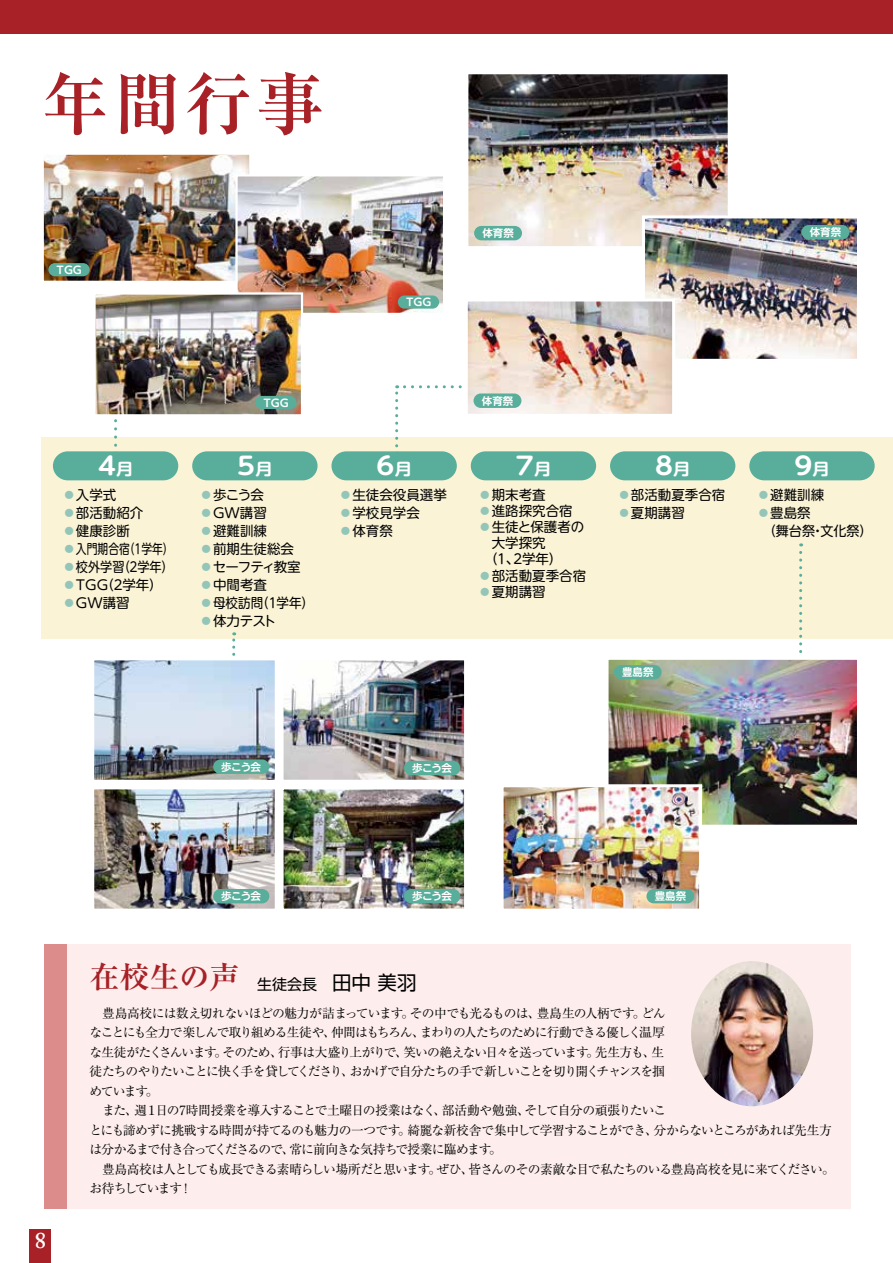
<style>
.page{position:relative;width:893px;height:1263px;background:#fff}
.page>*{position:absolute;margin:0;border:0;box-sizing:border-box;transform-origin:0 0}
.t1{font:700 67.5px "Ryumin Pr 6";color:#a72126}
.t2{font:700 30px "Ryumin Pr 5";color:#a72126}
.t3{font:700 24.3px "UD Shin M Go Pr 6 De";color:#fff;scale:1.11 1}
.t4{font:600 22.5px "Adobe Caslon Pro";color:#fff}
.t5{font:13.5px/18px "UD Shin M Go Pr 6";color:#000}
.t6{font:13.5px "UD Shin M Go Pr 6";color:#000;scale:.8 1}
.t7{font:13.5px "UD Shin M Go Pr 6";color:#000;scale:.9 1}
.t8{font:13.5px "UD Shin M Go Pr 6";color:#000;scale:.93 1}
.t9{font:13.5px "UD Shin M Go Pr 6";letter-spacing:-.075em;color:#000}
.t10{font:12.75px/19.5px "Ryumin Pr 5";letter-spacing:-.075em;color:#000}
.t11{font:700 10.5px "UD Shin M Go Pr 6 De";color:#fff}
.s1{font-size:16.2px}
.s2{color:#93c6b8}
</style>
<div class="page">
<img style="left:45px;top:211px;width:190px;height:69px">
<div style="left:42px;top:153px;width:209px;height:130px;border:2px solid #fff"></div>
<svg style="left:48px;top:263px;width:42px;height:13px"></svg>
<img style="left:42px;top:153px;width:209px;height:58px">
<div style="left:42px;top:437px;width:851px;height:202px;background:#faf3d6"></div>
<div style="left:53px;top:451px;width:125px;height:29px;background:#59ae9b;border-radius:15px"></div>
<svg style="left:114px;top:419px;width:3px;height:26px"></svg>
<svg style="left:232px;top:632px;width:3px;height:24px"></svg>
<div style="left:192px;top:451px;width:126px;height:29px;background:#59ae9b;border-radius:15px"></div>
<div style="left:331px;top:451px;width:126px;height:29px;background:#59ae9b;border-radius:15px"></div>
<div style="left:471px;top:451px;width:125px;height:29px;background:#59ae9b;border-radius:15px"></div>
<div style="left:749px;top:451px;width:126px;height:29px;background:#59ae9b;border-radius:15px"></div>
<div style="left:610px;top:451px;width:125px;height:29px;background:#59ae9b;border-radius:15px"></div>
<svg style="left:395px;top:385px;width:3px;height:61px"></svg>
<svg style="left:799px;top:552px;width:3px;height:101px"></svg>
<div style="left:44px;top:944px;width:806px;height:264px;background:#fdeeed"></div>
<div style="left:44px;top:944px;width:23px;height:264px;background:#dc8c8a"></div>
<img style="left:691px;top:961px;width:122px;height:145px">
<img style="left:238px;top:177px;width:204px;height:135px">
<div style="left:235px;top:174px;width:210px;height:141px;border:2px solid #fff"></div>
<svg style="left:398px;top:295px;width:41px;height:14px"></svg>
<img style="left:469px;top:75px;width:258px;height:170px">
<div style="left:465px;top:71px;width:266px;height:178px;border:3px solid #fff"></div>
<svg style="left:474px;top:226px;width:48px;height:14px"></svg>
<img style="left:646px;top:219px;width:210px;height:139px">
<div style="left:642px;top:215px;width:218px;height:147px;border:3px solid #fff"></div>
<svg style="left:801px;top:225px;width:48px;height:14px"></svg>
<img style="left:96px;top:295px;width:204px;height:118px">
<div style="left:93px;top:292px;width:210px;height:124px;border:2px solid #fff"></div>
<svg style="left:255px;top:396px;width:41px;height:13px"></svg>
<img style="left:95px;top:661px;width:179px;height:118px">
<div style="left:91px;top:657px;width:187px;height:126px;border:3px solid #fff"></div>
<img style="left:285px;top:661px;width:178px;height:118px">
<div style="left:281px;top:657px;width:186px;height:126px;border:3px solid #fff"></div>
<img style="left:95px;top:790px;width:179px;height:118px">
<div style="left:91px;top:786px;width:187px;height:126px;border:3px solid #fff"></div>
<img style="left:285px;top:790px;width:178px;height:117px">
<div style="left:281px;top:786px;width:186px;height:125px;border:3px solid #fff"></div>
<svg style="left:213px;top:759px;width:56px;height:15px"></svg>
<svg style="left:213px;top:889px;width:56px;height:14px"></svg>
<svg style="left:404px;top:889px;width:56px;height:14px"></svg>
<svg style="left:404px;top:761px;width:56px;height:14px"></svg>
<img style="left:469px;top:302px;width:202px;height:111px">
<div style="left:465px;top:298px;width:210px;height:119px;border:3px solid #fff"></div>
<svg style="left:404px;top:385px;width:117px;height:23px"></svg>
<img style="left:610px;top:661px;width:246px;height:163px">
<div style="left:606px;top:657px;width:254px;height:171px;border:3px solid #fff"></div>
<svg style="left:614px;top:665px;width:48px;height:14px"></svg>
<img style="left:505px;top:788px;width:193px;height:120px">
<div style="left:501px;top:784px;width:201px;height:128px;border:3px solid #fff"></div>
<svg style="left:646px;top:889px;width:48px;height:14px"></svg>
<div style="left:0;top:0;width:893px;height:34px;background:#a72126"></div>
<div style="left:30px;top:1229px;width:21px;height:34px;background:#a72126"></div>
<h1 class="t1" style="left:42px;top:50px;width:284px">年間行事</h1>
<p class="t11" style="left:57px;top:261px;width:27px">TGG</p>
<h3 class="t3" style="left:98px;top:445px;width:34px">4<span class="s1">月</span></h3>
<p class="t5" style="left:62px;top:485px;width:56px"><span class="s2">●</span>入学式</p>
<p class="t5" style="left:62px;top:503px;width:83px"><span class="s2">●</span>部活動紹介</p>
<p class="t5" style="left:62px;top:521px;width:69px"><span class="s2">●</span>健康診断</p>
<p class="t6" style="left:62px;top:538px;width:140px"><span class="s2">●</span>入門期合宿（１学年）</p>
<p class="t7" style="left:62px;top:556px;width:125px"><span class="s2">●</span>校外学習（２学年）</p>
<p class="t5" style="left:62px;top:575px;width:101px"><span class="s2">●</span>TGG（２学年）</p>
<p class="t5" style="left:62px;top:593px;width:69px"><span class="s2">●</span>GW講習</p>
<p class="t11" style="left:263px;top:394px;width:27px">TGG</p>
<h3 class="t3" style="left:237px;top:445px;width:34px">5<span class="s1">月</span></h3>
<p class="t5" style="left:200px;top:485px;width:66px"><span class="s2">●</span>歩こう会</p>
<p class="t5" style="left:200px;top:503px;width:69px"><span class="s2">●</span>GW講習</p>
<p class="t5" style="left:200px;top:521px;width:69px"><span class="s2">●</span>避難訓練</p>
<p class="t5" style="left:200px;top:539px;width:96px"><span class="s2">●</span>前期生徒総会</p>
<p class="t9" style="left:200px;top:556px;width:103px"><span class="s2">●</span>セーフティ教室</p>
<p class="t5" style="left:200px;top:575px;width:69px"><span class="s2">●</span>中間考査</p>
<p class="t8" style="left:200px;top:592px;width:124px"><span class="s2">●</span>母校訪問（１学年）</p>
<p class="t5" style="left:200px;top:611px;width:78px"><span class="s2">●</span>体力テスト</p>
<p class="t11" style="left:221px;top:758px;width:41px">歩こう会</p>
<p class="t11" style="left:406px;top:293px;width:27px">TGG</p>
<p class="t11" style="left:482px;top:224px;width:33px">体育祭</p>
<p class="t11" style="left:810px;top:223px;width:33px">体育祭</p>
<h3 class="t3" style="left:377px;top:445px;width:34px">6<span class="s1">月</span></h3>
<p class="t5" style="left:339px;top:485px;width:109px"><span class="s2">●</span>生徒会役員選挙</p>
<p class="t5" style="left:339px;top:503px;width:82px"><span class="s2">●</span>学校見学会</p>
<p class="t5" style="left:339px;top:521px;width:55px"><span class="s2">●</span>体育祭</p>
<p class="t11" style="left:482px;top:392px;width:33px">体育祭</p>
<h3 class="t3" style="left:516px;top:445px;width:34px">7<span class="s1">月</span></h3>
<p class="t5" style="left:478px;top:485px;width:69px"><span class="s2">●</span>期末考査</p>
<p class="t5" style="left:478px;top:501px;width:96px"><span class="s2">●</span>進路探究合宿</p>
<p class="t5" style="left:478px;top:517px;width:108px"><span class="s2">●</span>生徒と保護者の</p>
<p class="t5" style="left:478px;top:533px;width:69px">　大学探究</p>
<p class="t5" style="left:484px;top:549px;width:79px">（１、２学年）</p>
<p class="t5" style="left:478px;top:566px;width:109px"><span class="s2">●</span>部活動夏季合宿</p>
<p class="t5" style="left:478px;top:582px;width:69px"><span class="s2">●</span>夏期講習</p>
<p class="t11" style="left:412px;top:759px;width:41px">歩こう会</p>
<h3 class="t3" style="left:655px;top:445px;width:34px">8<span class="s1">月</span></h3>
<p class="t5" style="left:617px;top:485px;width:109px"><span class="s2">●</span>部活動夏季合宿</p>
<p class="t5" style="left:617px;top:503px;width:69px"><span class="s2">●</span>夏期講習</p>
<h3 class="t3" style="left:794px;top:445px;width:34px">9<span class="s1">月</span></h3>
<p class="t5" style="left:757px;top:485px;width:69px"><span class="s2">●</span>避難訓練</p>
<p class="t5" style="left:763px;top:503px;width:110px;text-indent:-7px"><span class="s2">●</span>豊島祭<br>（舞台祭・文化祭）</p>
<p class="t11" style="left:622px;top:663px;width:33px">豊島祭</p>
<p class="t11" style="left:221px;top:887px;width:41px">歩こう会</p>
<p class="t11" style="left:412px;top:887px;width:41px">歩こう会</p>
<p class="t11" style="left:655px;top:887px;width:33px">豊島祭</p>
<h3 class="t4" style="left:35px;top:1226px;width:13px">8</h3>
<h2 class="t2" style="left:90px;top:953px;width:329px">在校生の声 <sub>生徒会長　</sub><sub>田中</sub> <sub>美羽</sub></h2>
<p class="t10" style="left:90px;top:1002px;width:747px">　豊島高校には数え切れないほどの魅力が詰まっています。その中でも光るものは、豊島生の人柄です。どん<br>なことにも全力で楽しんで取り組める生徒や、仲間はもちろん、まわりの人たちのために行動できる優しく温厚<br>な生徒がたくさんいます。そのため、行事は大盛り上がりで、笑いの絶えない日々を送っています。先生方も、生<br>徒たちのやりたいことに快く手を貸してくださり、おかげで自分たちの手で新しいことを切り開くチャンスを掴<br>めています。<br>　また、週１日の7時間授業を導入することで土曜日の授業はなく、部活動や勉強、そして自分の頑張りたいこ<br>とにも諦めずに挑戦する時間が持てるのも魅力の一つです。綺麗な新校舎で集中して学習することができ、分からないところがあれば先生方は分かるまで付き合ってくださるので、常に前向きな気持ちで授業に臨めます。<br>　豊島高校は人としても成長できる素晴らしい場所だと思います。ぜひ、皆さんのその素敵な目で私たちのいる豊島高校を見に来てください。お待ちしています！</p>
</div>
